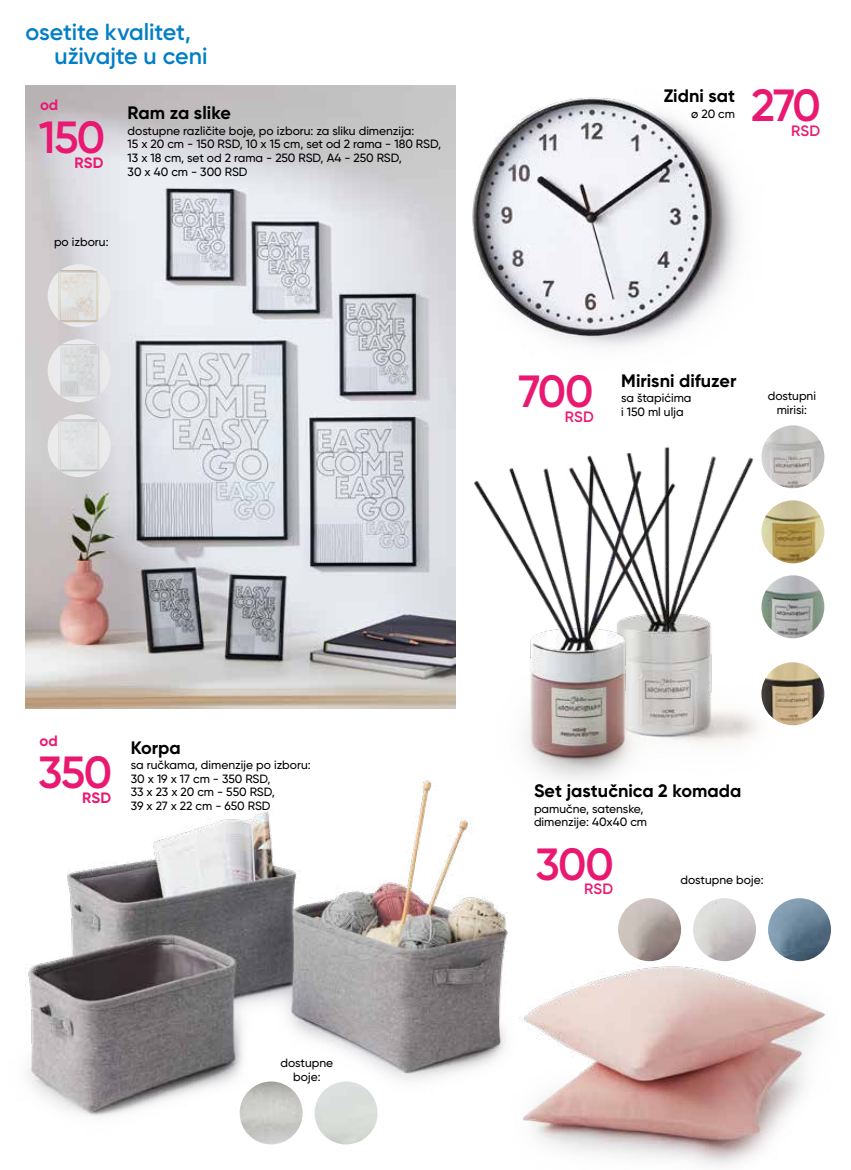
<style>
.page{position:relative;width:851px;height:1170px;background:#fff}
.page>*{position:absolute;margin:0;border:0;box-sizing:border-box;transform-origin:0 0}
.t1{font:600 45px "Gilroy";letter-spacing:-.035em;color:#e91871}
.t2{font:600 23.25px/24px "Gilroy";letter-spacing:-.005em;color:#007ec6}
.t3{font:700 18px "Gilroy";color:#000}
.t4{font:700 15px "Gilroy";color:#e91871}
.t5{font:600 15px "Gilroy";letter-spacing:.005em;color:#e91871}
.t6{font:500 12px/13.5px "Gilroy";color:#000}
</style>
<div class="page">
<img style="left:408px;top:428px;width:349px;height:352px">
<img style="left:455px;top:85px;width:283px;height:343px">
<img style="left:546px;top:898px;width:285px;height:268px">
<img style="left:25px;top:730px;width:540px;height:411px">
<img style="left:26px;top:85px;width:429px;height:623px">
<div style="left:48px;top:264px;width:63px;height:63px;background:#ebebec;border-radius:50%"></div>
<img style="left:52px;top:264px;width:52px;height:62px">
<div style="left:48px;top:339px;width:63px;height:63px;background:#ebebec;border-radius:50%"></div>
<img style="left:53px;top:339px;width:52px;height:63px">
<div style="left:48px;top:414px;width:63px;height:63px;background:#ebebec;border-radius:50%"></div>
<img style="left:53px;top:414px;width:52px;height:63px">
<img style="left:761px;top:425px;width:63px;height:63px;border-radius:31px">
<img style="left:761px;top:500px;width:63px;height:63px;border-radius:31px">
<img style="left:761px;top:575px;width:63px;height:63px;border-radius:31px">
<img style="left:761px;top:662px;width:63px;height:63px;border-radius:31px">
<img style="left:239px;top:1081px;width:63px;height:63px;border-radius:31px">
<img style="left:314px;top:1081px;width:63px;height:63px;border-radius:31px">
<img style="left:618px;top:898px;width:63px;height:63px;border-radius:31px">
<img style="left:693px;top:898px;width:63px;height:63px;border-radius:31px">
<img style="left:768px;top:898px;width:62px;height:63px;border-radius:31px">
<h2 class="t2" style="left:55px;top:20px;width:154px;text-indent:-29px">osetite kvalitet, uživajte u ceni</h2>
<p class="t4" style="left:40px;top:96px;width:20px">od</p>
<h1 class="t1" style="left:39px;top:109px;width:68px">150</h1>
<p class="t4" style="left:74px;top:153px;width:30px">RSD</p>
<h3 class="t3" style="left:128px;top:102px;width:105px">Ram za slike</h3>
<p class="t6" style="left:128px;top:124px;width:315px">dostupne različite boje, po izboru: za sliku dimenzija:<br>15 x 20 cm - 150 RSD, 10 x 15 cm, set od 2 rama - 180 RSD, 13 x 18 cm, set od 2 rama - 250 RSD, A4 - 250 RSD,<br>30 x 40 cm - 300 RSD</p>
<p class="t6" style="left:54px;top:235px;width:56px">po izboru:</p>
<h3 class="t3" style="left:663px;top:85px;width:73px">Zidni sat</h3>
<p class="t6" style="left:691px;top:107px;width:45px">ø 20 cm</p>
<h1 class="t1" style="left:751px;top:77px;width:71px">270</h1>
<p class="t5" style="left:791px;top:121px;width:30px">RSD</p>
<h1 class="t1" style="left:518px;top:363px;width:76px">700</h1>
<p class="t5" style="left:565px;top:407px;width:30px">RSD</p>
<h3 class="t3" style="left:621px;top:369px;width:117px">Mirisni difuzer</h3>
<p class="t6" style="left:621px;top:391px;width:72px">sa štapićima i 150 ml ulja</p>
<p class="t6" style="left:767px;top:389px;width:50px;text-align:center">dostupni mirisi:</p>
<p class="t4" style="left:40px;top:731px;width:20px">od</p>
<h1 class="t1" style="left:38px;top:744px;width:75px">350</h1>
<p class="t4" style="left:82px;top:788px;width:30px">RSD</p>
<h3 class="t3" style="left:131px;top:736px;width:51px">Korpa</h3>
<p class="t6" style="left:131px;top:758px;width:181px">sa ručkama, dimenzije po izboru:<br>30 x 19 x 17 cm - 350 RSD,<br>33 x 23 x 20 cm - 550 RSD,<br>39 x 27 x 22 cm - 650 RSD</p>
<p class="t6" style="left:280px;top:1056px;width:54px;text-align:center">dostupne boje:</p>
<h3 class="t3" style="left:534px;top:779px;width:209px">Set jastučnica 2 komada</h3>
<p class="t6" style="left:534px;top:801px;width:115px">pamučne, satenske, dimenzije: 40x40 cm</p>
<h1 class="t1" style="left:535px;top:835px;width:80px">300</h1>
<p class="t5" style="left:584px;top:879px;width:30px">RSD</p>
<p class="t6" style="left:680px;top:872px;width:85px">dostupne boje:</p>
</div>
